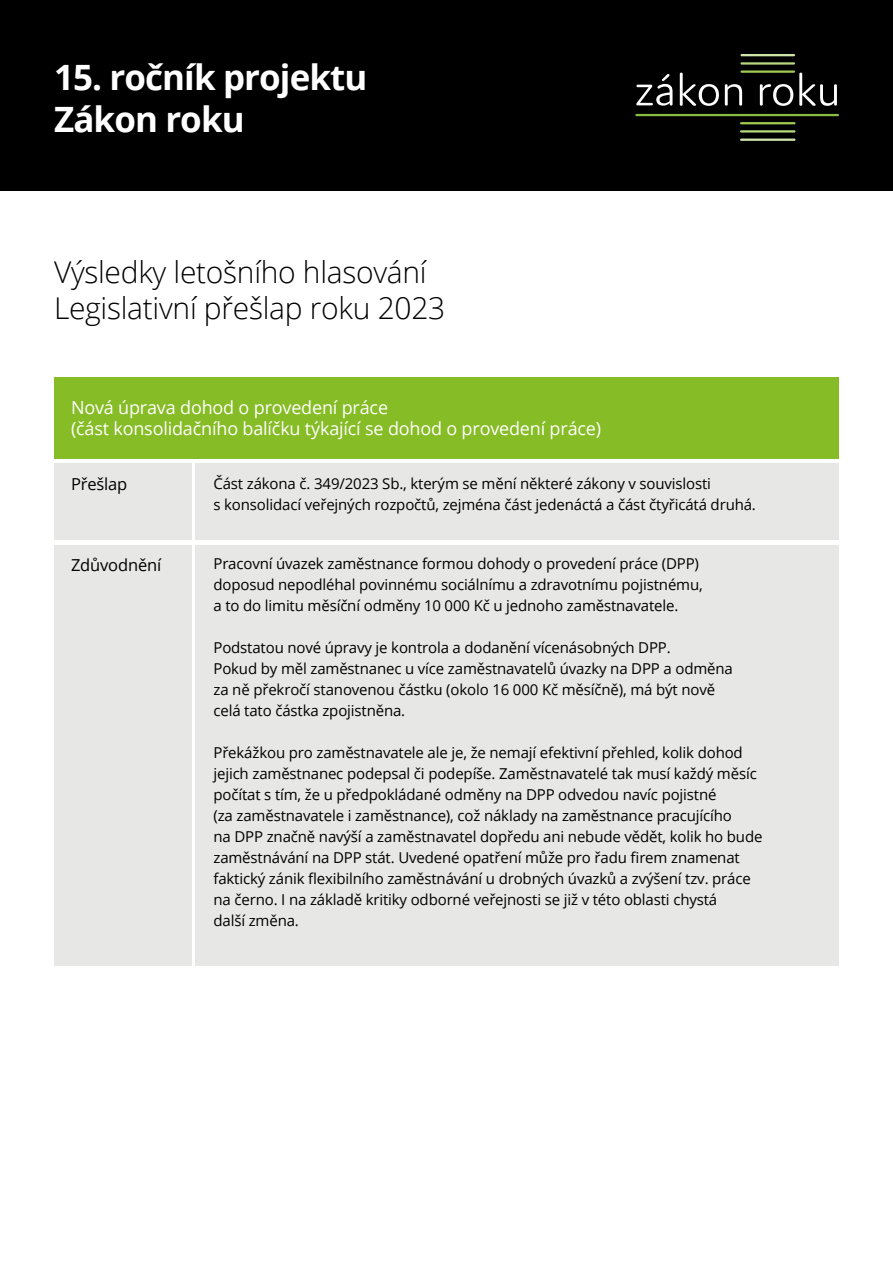
<style>
.page{position:relative;width:893px;height:1263px;background:#fff}
.page>*{position:absolute;margin:0;border:0;box-sizing:border-box;transform-origin:0 0}
.t1{font:700 34.95px/41.8px "Open Sans";letter-spacing:-.025em;color:#fff}
.t2{font:300 30px/36px "Open Sans";letter-spacing:-.01em;color:#000}
.t3{font:18px/21.6px "Open Sans";letter-spacing:-.01em;color:#fff}
.t4{font:16.5px "Open Sans";letter-spacing:-.01em;color:#000}
.t5{font:15px/21px "Open Sans";letter-spacing:-.01em;color:#000}
</style>
<div class="page">
<div style="left:0;top:0;width:893px;height:191px;background:#000"></div>
<hr style="left:635px;top:114px;width:204px;height:2px;background:#87bd40">
<hr style="left:740px;top:122px;width:55px;height:2px;background:#9ec952">
<hr style="left:740px;top:130px;width:55px;height:3px;background:#b5d67c">
<hr style="left:740px;top:139px;width:55px;height:2px;background:#cfe3a9">
<hr style="left:740px;top:70px;width:55px;height:3px;background:#9ec952">
<hr style="left:740px;top:62px;width:55px;height:3px;background:#b5d67c">
<hr style="left:740px;top:54px;width:55px;height:2px;background:#cfe3a9">
<svg style="left:636px;top:74px;width:36px;height:32px"></svg>
<svg style="left:680px;top:73px;width:39px;height:33px"></svg>
<svg style="left:725px;top:84px;width:17px;height:22px"></svg>
<svg style="left:760px;top:84px;width:33px;height:22px"></svg>
<svg style="left:799px;top:73px;width:38px;height:33px"></svg>
<div style="left:54px;top:378px;width:785px;height:81px;background:#86bc25"></div>
<div style="left:54px;top:464px;width:137px;height:76px;background:#e7e7e6"></div>
<div style="left:196px;top:464px;width:643px;height:76px;background:#e7e7e6"></div>
<div style="left:54px;top:545px;width:137px;height:420px;background:#e7e7e6"></div>
<div style="left:196px;top:545px;width:643px;height:420px;background:#e7e7e6"></div>
<h1 class="t1" style="left:54px;top:55px;width:315px">15. ročník projektu<br>Zákon roku</h1>
<h2 class="t2" style="left:54px;top:254px;width:393px">Výsledky letošního hlasování<br>Legislativní přešlap roku 2023</h2>
<p class="t3" style="left:71px;top:396px;width:532px">Nová úprava dohod o provedení práce<br>(část konsolidačního balíčku týkající se dohod o provedení práce)</p>
<p class="t4" style="left:71px;top:472px;width:58px">Přešlap</p>
<p class="t5" style="left:213px;top:472px;width:544px">Část zákona č. 349/2023 Sb., kterým se mění některé zákony v souvislosti<br>s konsolidací veřejných rozpočtů, zejména část jedenáctá a část čtyřicátá druhá.</p>
<p class="t4" style="left:71px;top:553px;width:92px">Zdůvodnění</p>
<p class="t5" style="left:213px;top:553px;width:491px">Pracovní úvazek zaměstnance formou dohody o provedení práce (DPP) doposud nepodléhal povinnému sociálnímu a zdravotnímu pojistnému, a to do limitu měsíční odměny 10 000 Kč u jednoho zaměstnavatele.</p>
<p class="t5" style="left:213px;top:637px;width:521px">Podstatou nové úpravy je kontrola a dodanění vícenásobných DPP.<br>Pokud by měl zaměstnanec u více zaměstnavatelů úvazky na DPP a odměna za ně překročí stanovenou částku (okolo 16 000 Kč měsíčně), má být nově celá tato částka zpojistněna.</p>
<p class="t5" style="left:213px;top:742px;width:551px">Překážkou pro zaměstnavatele ale je, že nemají efektivní přehled, kolik dohod jejich zaměstnanec podepsal či podepíše. Zaměstnavatelé tak musí každý měsíc počítat s tím, že u předpokládané odměny na DPP odvedou navíc pojistné<br>(za zaměstnavatele i zaměstnance), což náklady na zaměstnance pracujícího<br>na DPP značně navýší a zaměstnavatel dopředu ani nebude vědět, kolik ho bude zaměstnávání na DPP stát. Uvedené opatření může pro řadu firem znamenat faktický zánik flexibilního zaměstnávání u drobných úvazků a zvýšení tzv. práce na černo. I na základě kritiky odborné veřejnosti se již v této oblasti chystá<br>další změna.</p>
</div>
